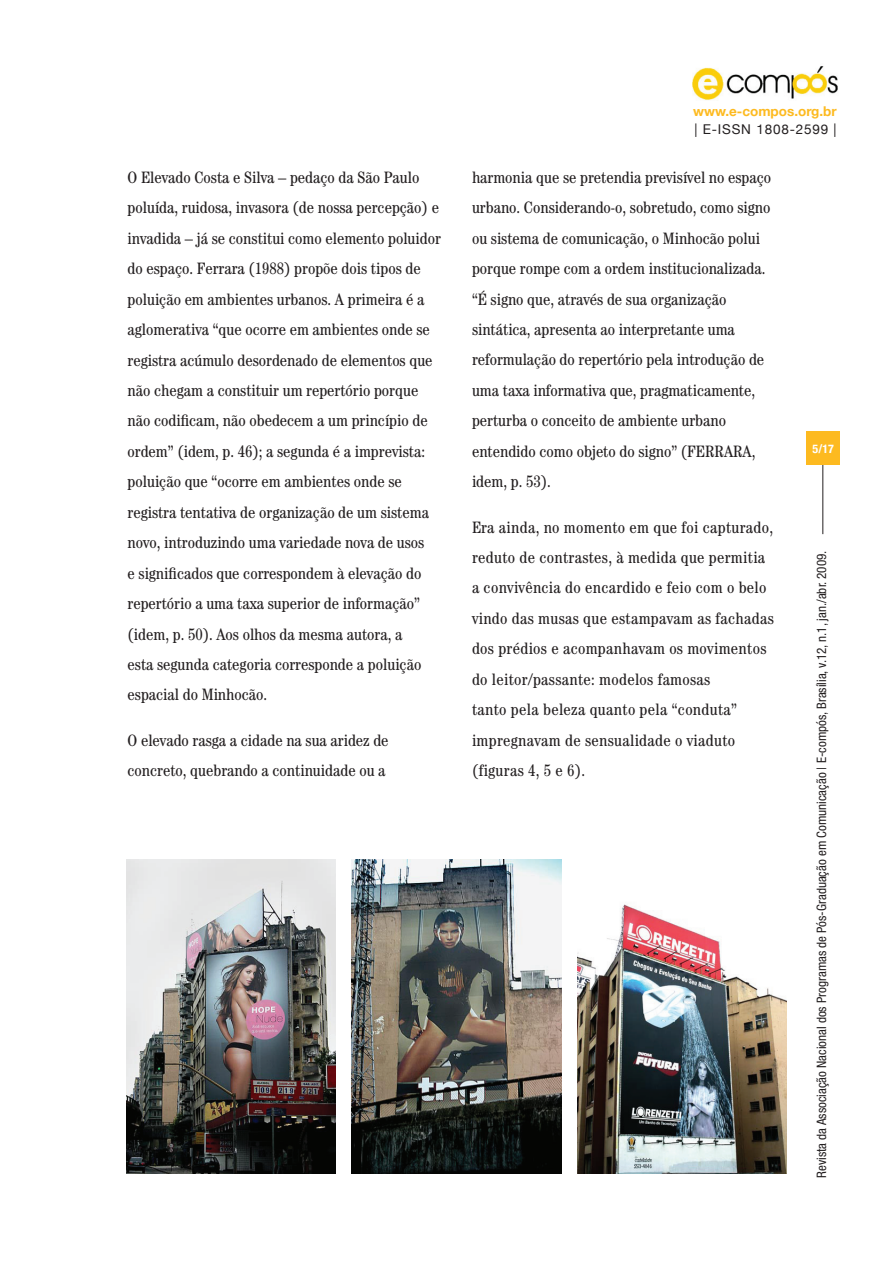
<style>
.page{position:relative;width:893px;height:1263px;background:#fff}
.page>*{position:absolute;margin:0;border:0;box-sizing:border-box;transform-origin:0 0}
.t1{font:condensed 16.5px/30.5px "Century";color:#231f20}
.t2{font:condensed 16.5px/30.5px "Century";letter-spacing:.02em;color:#231f20}
.t3{font:700 13.5px "Helvetica Neue";color:#fdba20}
.t4{font:13.5px "Helvetica Neue";letter-spacing:.06em;color:#231f20}
.t5{font:condensed 13.05px "Helvetica Neue LT Std";color:#231f20}
.t6{font:700 condensed 12px "Helvetica Neue";color:#fff}
</style>
<div class="page">
<hr style="left:822px;top:453px;width:1px;height:81px;background:#231f20">
<div style="left:806px;top:432px;width:34px;height:33px;background:#fdba20"></div>
<img style="left:692px;top:66px;width:146px;height:34px">
<img style="left:126px;top:859px;width:210px;height:314px">
<img style="left:352px;top:859px;width:209px;height:314px">
<img style="left:577px;top:904px;width:210px;height:269px">
<p class="t1" style="left:128px;top:162px;width:315px">O Elevado Costa e Silva – pedaço da São Paulo poluída, ruidosa, invasora (de nossa percepção) e invadida – já se constitui como elemento poluidor do espaço. Ferrara (1988) propõe dois tipos de poluição em ambientes urbanos. A primeira é a aglomerativa “que ocorre em ambientes onde se registra acúmulo desordenado de elementos que não chegam a constituir um repertório porque não codificam, não obedecem a um princípio de ordem” (idem, p. 46); a segunda é a imprevista: poluição que “ocorre em ambientes onde se registra tentativa de organização de um sistema novo, introduzindo uma variedade nova de usos<br>e significados que correspondem à elevação do repertório a uma taxa superior de informação” (idem, p. 50). Aos olhos da mesma autora, a<br>esta segunda categoria corresponde a poluição espacial do Minhocão.</p>
<p class="t1" style="left:128px;top:725px;width:263px">O elevado rasga a cidade na sua aridez de concreto, quebrando a continuidade ou a</p>
<p class="t3" style="left:693px;top:103px;width:145px">www.e-compos.org.br</p>
<p class="t4" style="left:694px;top:121px;width:144px">| E-ISSN 1808-2599 |</p>
<p class="t1" style="left:472px;top:162px;width:301px">harmonia que se pretendia previsível no espaço urbano. Considerando-o, sobretudo, como signo ou sistema de comunicação, o Minhocão polui porque rompe com a ordem institucionalizada. “É signo que, através de sua organização sintática, apresenta ao interpretante uma reformulação do repertório pela introdução de uma taxa informativa que, pragmaticamente, perturba o conceito de ambiente urbano entendido como objeto do signo” (FERRARA, idem, p. 53).</p>
<p class="t2" style="left:472px;top:511px;width:303px">Era ainda, no momento em que foi capturado, reduto de contrastes, à medida que permitia a convivência do encardido e feio com o belo vindo das musas que estampavam as fachadas dos prédios e acompanhavam os movimentos do leitor/passante: modelos famosas<br>tanto pela beleza quanto pela “conduta” impregnavam de sensualidade o viaduto (figuras 4, 5 e 6).</p>
<p class="t6" style="left:813px;top:441px;width:23px">5/17</p>
<p class="t5" style="left:814px;top:1178px;width:629px;rotate:-90deg">Revista da Associação Nacional dos Programas de Pós-Graduação em Comunicação | E-compós, Brasília, v.12, n.1, jan./abr. 2009.</p>
</div>
